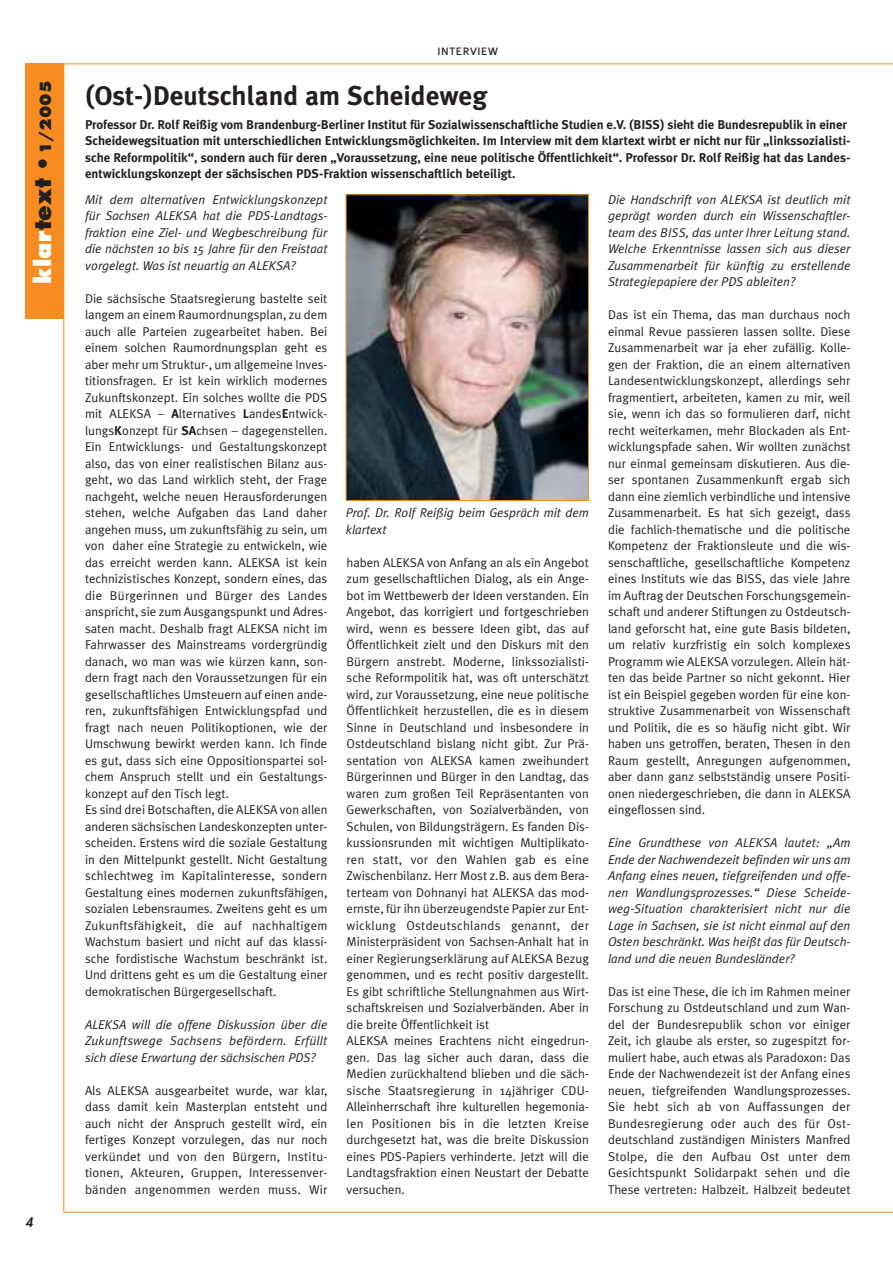
<style>
.page{position:relative;width:893px;height:1263px;background:#fff}
.page>*{position:absolute;margin:0;border:0;box-sizing:border-box;transform-origin:0 0}
.t1{font:700 27px "Meta Plus";color:#231f20}
.t2{font:800 15px "Futura";color:#231f20}
.t3{font:14.25px "Meta Plus Normal Caps";color:#231f20}
.t4{font:12.75px/16.5px "Meta Plus Normal";color:#231f20;text-align:justify}
.t5{font:italic 12.75px/16.5px "Meta Plus Normal";color:#231f20;text-align:justify}
.t6{font:700 12.75px/16.5px "Meta Plus";color:#231f20}
.t7{font:italic 800 12.75px "Futura";color:#231f20}
.s1{font-size:22.5px;color:#fff}
.s2{font-size:22.5px}
.s3{font-family:"Meta Plus";font-weight:700}
</style>
<div class="page">
<div style="left:26px;top:64px;width:38px;height:255px;background:#f78d22"></div>
<hr style="left:60px;top:64px;width:832px;height:1px;background:#f78d22">
<hr style="left:63px;top:64px;width:1px;height:1148px;background:#f78d22">
<hr style="left:64px;top:1212px;width:828px;height:1px;background:#f78d22">
<img style="left:348px;top:196px;width:239px;height:303px">
<div style="left:346px;top:194px;width:243px;height:307px;border:1px solid #f78d22"></div>
<p class="t2" style="left:39px;top:284px;width:204px;rotate:-90deg"><span class="s1">klar</span><span class="s2">text •</span>1/2005</p>
<p class="t7" style="left:26px;top:1216px;width:11px">4</p>
<p class="t3" style="left:437px;top:42px;width:63px">interview</p>
<h1 class="t1" style="left:85px;top:86px;width:404px">(Ost-)Deutschland am Scheideweg</h1>
<p class="t6" style="left:85px;top:118px;width:767px">Professor Dr. Rolf Reißig vom Brandenburg-Berliner Institut für Sozialwissenschaftliche Studien e.V. (BISS) sieht die Bundesrepublik in einer Scheidewegsituation mit unterschiedlichen Entwicklungsmöglichkeiten. Im Interview mit dem klartext wirbt er nicht nur für „linkssozialisti&shy;sche Reformpolitik“, sondern auch für deren „Voraussetzung, eine neue politische Öffentlichkeit“. Professor Dr. Rolf Reißig hat das Landes&shy;entwicklungskonzept der sächsischen PDS-Fraktion wissenschaftlich beteiligt.</p>
<p class="t5" style="left:85px;top:193px;width:244px">Mit dem alternativen Entwicklungskonzept für Sachsen ALEKSA hat die PDS-Landtags&shy;fraktion eine Ziel- und Wegbeschreibung für die nächsten 10 bis 15 Jahre für den Freistaat vorgelegt. Was ist neuartig an ALEKSA?</p>
<p class="t4" style="left:85px;top:292px;width:244px;text-align:left">Die sächsische Staatsregierung bastelte seit langem an einem Raumordnungsplan, zu dem auch alle Parteien zugearbeitet haben. Bei einem solchen Raumordnungsplan geht es aber mehr um Struktur-, um allgemeine Inves&shy;titionsfragen. Er ist kein wirklich modernes Zukunftskonzept. Ein solches wollte die PDS mit ALEKSA – <span class="s3">A</span>lternatives <span class="s3">L</span>andes<span class="s3">E</span>ntwick&shy;lungs<span class="s3">K</span>onzept für <span class="s3">SA</span>chsen – dagegenstellen.<br>Ein Entwicklungs- und Gestaltungskonzept also, das von einer realistischen Bilanz aus&shy;geht, wo das Land wirklich steht, der Frage nachgeht, welche neuen Herausforderungen stehen, welche Aufgaben das Land daher angehen muss, um zukunftsfähig zu sein, um von daher eine Strategie zu entwickeln, wie das erreicht werden kann. ALEKSA ist kein technizistisches Konzept, sondern eines, das die Bürgerinnen und Bürger des Landes anspricht, sie zum Ausgangspunkt und Adres&shy;saten macht. Deshalb fragt ALEKSA nicht im Fahrwasser des Mainstreams vordergründig danach, wo man was wie kürzen kann, son&shy;dern fragt nach den Voraussetzungen für ein gesellschaftliches Umsteuern auf einen ande&shy;ren, zukunftsfähigen Entwicklungspfad und fragt nach neuen Politikoptionen, wie der Umschwung bewirkt werden kann. Ich finde es gut, dass sich eine Oppositionspartei sol&shy;chem Anspruch stellt und ein Gestaltungs&shy;konzept auf den Tisch legt.<br>Es sind drei Botschaften, die ALEKSA von allen anderen sächsischen Landeskonzepten unter&shy;scheiden. Erstens wird die soziale Gestaltung in den Mittelpunkt gestellt. Nicht Gestaltung schlechtweg im Kapitalinteresse, sondern Gestaltung eines modernen zukunftsfähigen, sozialen Lebensraumes. Zweitens geht es um Zukunftsfähigkeit, die auf nachhaltigem Wachstum basiert und nicht auf das klassi&shy;sche fordistische Wachstum beschränkt ist.<br>Und drittens geht es um die Gestaltung einer demokratischen Bürgergesellschaft.</p>
<p class="t5" style="left:85px;top:1018px;width:244px">ALEKSA will die offene Diskussion über die Zukunftswege Sachsens befördern. Erfüllt sich diese Erwartung der sächsischen PDS?</p>
<p class="t4" style="left:85px;top:1084px;width:244px">Als ALEKSA ausgearbeitet wurde, war klar, dass damit kein Masterplan entsteht und auch nicht der Anspruch gestellt wird, ein fertiges Konzept vorzulegen, das nur noch verkündet und von den Bürgern, Institu&shy;tionen, Akteuren, Gruppen, Interessenver&shy;bänden angenommen werden muss. Wir</p>
<p class="t5" style="left:346px;top:506px;width:245px">Prof. Dr. Rolf Reißig beim Gespräch mit dem klartext</p>
<p class="t4" style="left:347px;top:556px;width:244px;text-align:left">haben ALEKSA von Anfang an als ein Angebot zum gesellschaftlichen Dialog, als ein Ange&shy;bot im Wettbewerb der Ideen verstanden. Ein Angebot, das korrigiert und fortgeschrieben wird, wenn es bessere Ideen gibt, das auf Öffentlichkeit zielt und den Diskurs mit den Bürgern anstrebt. Moderne, linkssozialisti&shy;sche Reformpolitik hat, was oft unterschätzt wird, zur Voraussetzung, eine neue politische Öffentlichkeit herzustellen, die es in diesem Sinne in Deutschland und insbesondere in Ostdeutschland bislang nicht gibt. Zur Prä&shy;sentation von ALEKSA kamen zweihundert Bürgerinnen und Bürger in den Landtag, das waren zum großen Teil Repräsentanten von Gewerkschaften, von Sozialverbänden, von Schulen, von Bildungsträgern. Es fanden Dis&shy;kussionsrunden mit wichtigen Multiplikato&shy;ren statt, vor den Wahlen gab es eine Zwischenbilanz. Herr Most z.B. aus dem Bera&shy;terteam von Dohnanyi hat ALEKSA das mod&shy;ernste, für ihn überzeugendste Papier zur Ent&shy;wicklung Ostdeutschlands genannt, der Ministerpräsident von Sachsen-Anhalt hat in einer Regierungserklärung auf ALEKSA Bezug genommen, und es recht positiv dargestellt.<br>Es gibt schriftliche Stellungnahmen aus Wirt&shy;schaftskreisen und Sozialverbänden. Aber in die breite Öffentlichkeit ist<br>ALEKSA meines Erachtens nicht eingedrun&shy;gen. Das lag sicher auch daran, dass die Medien zurückhaltend blieben und die säch&shy;sische Staatsregierung in 14jähriger CDU-Alleinherrschaft ihre kulturellen hegemonia&shy;len Positionen bis in die letzten Kreise durchgesetzt hat, was die breite Diskussion eines PDS-Papiers verhinderte. Jetzt will die Landtagsfraktion einen Neustart der Debatte versuchen.</p>
<p class="t5" style="left:608px;top:193px;width:244px">Die Handschrift von ALEKSA ist deutlich mit geprägt worden durch ein Wissenschaftler&shy;team des BISS, das unter Ihrer Leitung stand.<br>Welche Erkenntnisse lassen sich aus dieser Zusammenarbeit für künftig zu erstellende Strategiepapiere der PDS ableiten?</p>
<p class="t4" style="left:608px;top:308px;width:244px">Das ist ein Thema, das man durchaus noch einmal Revue passieren lassen sollte. Diese Zusammenarbeit war ja eher zufällig. Kolle&shy;gen der Fraktion, die an einem alternativen Landesentwicklungskonzept, allerdings sehr fragmentiert, arbeiteten, kamen zu mir, weil sie, wenn ich das so formulieren darf, nicht recht weiterkamen, mehr Blockaden als Ent&shy;wicklungspfade sahen. Wir wollten zunächst nur einmal gemeinsam diskutieren. Aus die&shy;ser spontanen Zusammenkunft ergab sich dann eine ziemlich verbindliche und intensive Zusammenarbeit. Es hat sich gezeigt, dass die fachlich-thematische und die politische Kompetenz der Fraktionsleute und die wis&shy;senschaftliche, gesellschaftliche Kompetenz eines Instituts wie das BISS, das viele Jahre im Auftrag der Deutschen Forschungsgemein&shy;schaft und anderer Stiftungen zu Ostdeutsch&shy;land geforscht hat, eine gute Basis bildeten, um relativ kurzfristig ein solch komplexes Programm wie ALEKSA vorzulegen. Allein hät&shy;ten das beide Partner so nicht gekonnt. Hier ist ein Beispiel gegeben worden für eine kon&shy;struktive Zusammenarbeit von Wissenschaft und Politik, die es so häufig nicht gibt. Wir haben uns getroffen, beraten, Thesen in den Raum gestellt, Anregungen aufgenommen, aber dann ganz selbstständig unsere Positi&shy;onen niedergeschrieben, die dann in ALEKSA eingeflossen sind.</p>
<p class="t5" style="left:608px;top:836px;width:244px">Eine Grundthese von ALEKSA lautet: „Am Ende der Nachwendezeit befinden wir uns am Anfang eines neuen, tiefgreifenden und offe&shy;nen Wandlungsprozesses.“ Diese Scheide&shy;weg-Situation charakterisiert nicht nur die Lage in Sachsen, sie ist nicht einmal auf den Osten beschränkt. Was heißt das für Deutsch&shy;land und die neuen Bundesländer?</p>
<p class="t4" style="left:608px;top:985px;width:244px">Das ist eine These, die ich im Rahmen meiner Forschung zu Ostdeutschland und zum Wan&shy;del der Bundesrepublik schon vor einiger Zeit, ich glaube als erster, so zugespitzt for&shy;muliert habe, auch etwas als Paradoxon: Das Ende der Nachwendezeit ist der Anfang eines neuen, tiefgreifenden Wandlungsprozesses.<br>Sie hebt sich ab von Auffassungen der Bundesregierung oder auch des für Ost&shy;deutschland zuständigen Ministers Manfred Stolpe, die den Aufbau Ost unter dem Gesichtspunkt Solidarpakt sehen und die These vertreten: Halbzeit. Halbzeit bedeutet</p>
</div>
